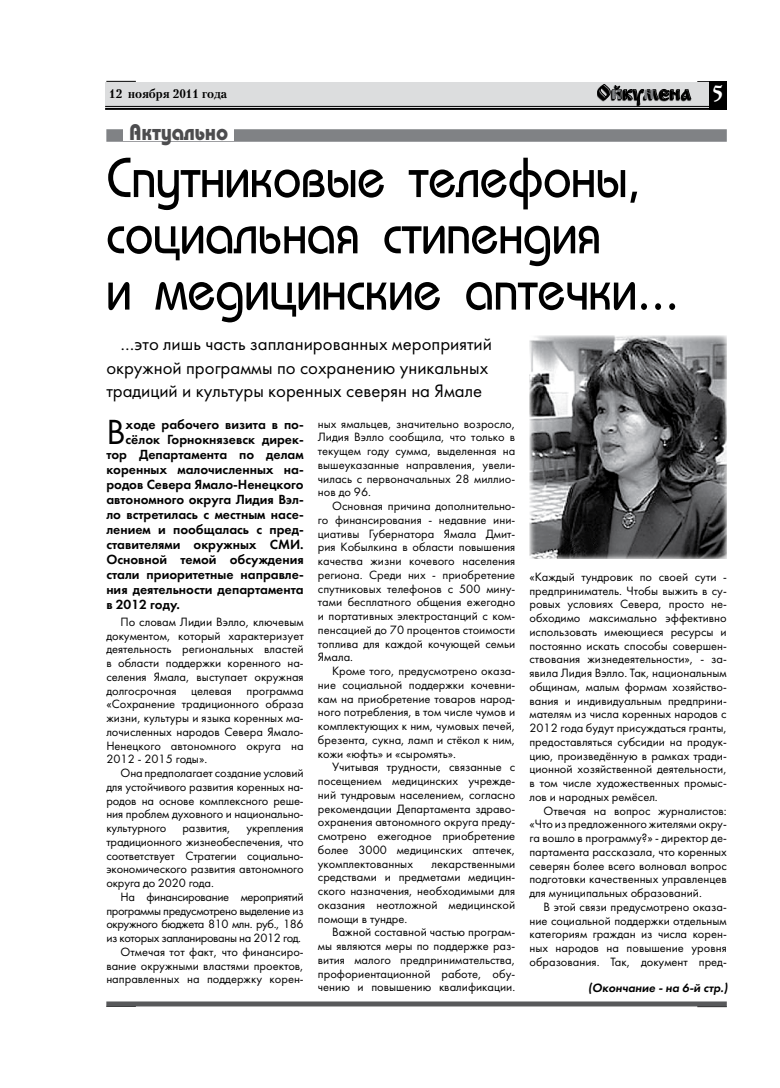
<style>
.page{position:relative;width:780px;height:1088px;background:#fff}
.page>*{position:absolute;margin:0;border:0;box-sizing:border-box;transform-origin:0 0}
.t1{font:500 56.25px/56.2px "Bauhaus C";color:#000;scale:.9 1}
.t2{font:36.25px "Futura Book C";color:#000}
.t3{font:700 22.5px "Bauhaus C";color:#4d4d4f;scale:.91 1}
.t4{font:18.75px/23.8px "Futura Book C";color:#000}
.t5{font:13.75px "Futura Demi C";color:#000}
.t6{font:12.5px/13.8px "Futura Book C";color:#000;text-align:justify}
.t7{font:12.5px/13.8px "Futura Book C";letter-spacing:-.03em;color:#000;text-align:right}
.t8{font:italic 12.5px "Futura Demi C";color:#000}
.t9{font:700 12.5px "Petersburg C";color:#000}
</style>
<div class="page">
<svg style="left:697px;top:1006px;width:29px;height:1px"></svg>
<hr style="left:106px;top:1006px;width:30px;height:1px;background:#000">
<div style="left:106px;top:1001px;width:620px;height:5px;background:#58595b"></div>
<div style="left:105px;top:81px;width:621px;height:28px;background:#dcddde"></div>
<hr style="left:105px;top:106px;width:608px;height:1px;background:#000">
<hr style="left:105px;top:108px;width:608px;height:2px;background:#000">
<div style="left:709px;top:81px;width:17px;height:29px;background:#000"></div>
<svg style="left:596px;top:85px;width:131px;height:25px"></svg>
<svg style="left:597px;top:81px;width:94px;height:29px"></svg>
<div style="left:106px;top:129px;width:620px;height:13px;background:#808285"></div>
<div style="left:123px;top:123px;width:111px;height:18px;background:#fff"></div>
<img style="left:529px;top:335px;width:197px;height:224px">
<p class="t9" style="left:109px;top:86px;width:120px">12 ноября 2011 года</p>
<h3 class="t3" style="left:129px;top:120px;width:110px">Актуально</h3>
<h1 class="t1" style="left:106px;top:150px;width:638px">Спутниковые телефоны, социальная стипендия<br>и медицинские аптечки...</h1>
<h3 class="t4" style="left:106px;top:332px;width:387px;text-indent:14px">…это лишь часть запланированных мероприятий окружной программы по сохранению уникальных традиций и культуры коренных северян на Ямале</h3>
<p class="t6" style="left:318px;top:417px;width:199px">ных ямальцев, значительно возросло, Лидия Вэлло сообщила, что только в текущем году сумма, выделенная на вышеуказанные направления, увели&shy;чилась с первоначальных 28 миллио&shy;нов до 96.</p>
<p class="t6" style="left:318px;top:499px;width:199px;text-indent:14px">Основная причина дополнительно&shy;го финансирования - недавние ини&shy;циативы Губернатора Ямала Дмит&shy;рия Кобылкина в области повышения качества жизни кочевого населения региона. Среди них - приобретение спутниковых телефонов с 500 мину&shy;тами бесплатного общения ежегодно и портативных электростанций с ком&shy;пенсацией до 70 процентов стоимости топлива для каждой кочующей семьи Ямала.</p>
<p class="t6" style="left:318px;top:664px;width:199px;text-indent:14px">Кроме того, предусмотрено оказа&shy;ние социальной поддержки кочевни&shy;кам на приобретение товаров народ&shy;ного потребления, в том числе чумов и комплектующих к ним, чумовых печей, брезента, сукна, ламп и стёкол к ним, кожи «юфть» и «сыромять».</p>
<p class="t6" style="left:318px;top:760px;width:199px;text-indent:14px">Учитывая трудности, связанные с посещением медицинских учрежде&shy;ний тундровым населением, согласно рекомендации Департамента здраво&shy;охранения автономного округа преду&shy;смотрено ежегодное приобретение более 3000 медицинских аптечек, укомплектованных</p>
<h2 class="t2" style="left:106px;top:411px;width:21px">В</h2>
<p class="t5" style="left:126px;top:416px;width:180px">ходе рабочего визита в по-</p>
<p class="t5" style="left:126px;top:431px;width:180px">сёлок Горнокнязевск дирек-</p>
<p class="t5" style="left:106px;top:446px;width:199px">тор Департамента по делам</p>
<p class="t5" style="left:106px;top:461px;width:199px">коренных малочисленных на-</p>
<p class="t5" style="left:106px;top:476px;width:199px">родов Севера Ямало-Ненецкого</p>
<p class="t5" style="left:106px;top:491px;width:199px">автономного округа Лидия Вэл-</p>
<p class="t5" style="left:106px;top:506px;width:199px">ло встретилась с местным насе-</p>
<p class="t5" style="left:106px;top:521px;width:199px">лением и пообщалась с пред-</p>
<p class="t5" style="left:106px;top:536px;width:199px">ставителями окружных СМИ.</p>
<p class="t5" style="left:106px;top:551px;width:199px">Основной темой обсуждения</p>
<p class="t5" style="left:106px;top:566px;width:199px">стали приоритетные направле-</p>
<p class="t5" style="left:106px;top:581px;width:199px">ния деятельности департамента</p>
<p class="t5" style="left:106px;top:596px;width:75px">в 2012 году.</p>
<p class="t6" style="left:106px;top:615px;width:199px;text-indent:14px">По словам Лидии Вэлло, ключевым документом, который характеризует деятельность региональных властей в области поддержки коренного на&shy;селения Ямала, выступает окружная долгосрочная целевая программа «Сохранение традиционного образа жизни, культуры и языка коренных ма&shy;лочисленных народов Севера Ямало-Ненецкого автономного округа на 2012 - 2015 годы».</p>
<p class="t6" style="left:106px;top:766px;width:199px;text-indent:14px">Она предполагает создание условий для устойчивого развития коренных на&shy;родов на основе комплексного реше&shy;ния проблем духовного и национально&shy;культурного</p>
<p class="t6" style="left:106px;top:821px;width:199px;text-indent:140px">укрепления традиционного жизнеобеспечения, что соответствует Стратегии социально&shy;экономического развития автономного округа до 2020 года.</p>
<p class="t7" style="left:106px;top:890px;width:199px">На финансирование мероприятий программы предусмотрено выделение из окружного бюджета 810 млн. руб., 186 из которых запланированы на 2012 год.<br>Отмечая тот факт, что финансиро&shy;вание окружными властями проектов, направленных на поддержку корен-</p>
<p class="t6" style="left:182px;top:821px;width:49px">развития,</p>
<p class="t6" style="left:318px;top:857px;width:199px;text-indent:114px">лекарственными средствами и предметами медицин&shy;ского назначения, необходимыми для оказания неотложной медицинской помощи в тундре.</p>
<p class="t6" style="left:318px;top:925px;width:199px;text-indent:14px">Важной составной частью програм&shy;мы являются меры по поддержке раз&shy;вития малого предпринимательства, профориентационной работе, обу&shy;чению и повышению квалификации.</p>
<p class="t6" style="left:529px;top:570px;width:199px">«Каждый тундровик по своей сути - предприниматель. Чтобы выжить в су&shy;ровых условиях Севера, просто не&shy;обходимо максимально эффективно использовать имеющиеся ресурсы и постоянно искать способы совершен&shy;ствования жизнедеятельности», - за&shy;явила Лидия Вэлло. Так, национальным общинам, малым формам хозяйство&shy;вания и индивидуальным предприни&shy;мателям из числа коренных народов с 2012 года будут присуждаться гранты, предоставляться субсидии на продук&shy;цию, произведённую в рамках тради&shy;ционной хозяйственной деятельности, в том числе художественных промыс&shy;лов и народных ремёсел.</p>
<p class="t6" style="left:529px;top:804px;width:199px;text-indent:14px">Отвечая на вопрос журналистов: «Что из предложенного жителями окру&shy;га вошло в программу?» - директор де&shy;партамента рассказала, что коренных северян более всего волновал вопрос подготовки качественных управленцев для муниципальных образований.</p>
<p class="t6" style="left:529px;top:900px;width:199px;text-indent:14px">В этой связи предусмотрено оказа&shy;ние социальной поддержки отдельным категориям граждан из числа корен&shy;ных народов на повышение уровня образования. Так, документ пред-</p>
<p class="t8" style="left:588px;top:980px;width:141px">(Окончание - на 6-й стр.)</p>
</div>
